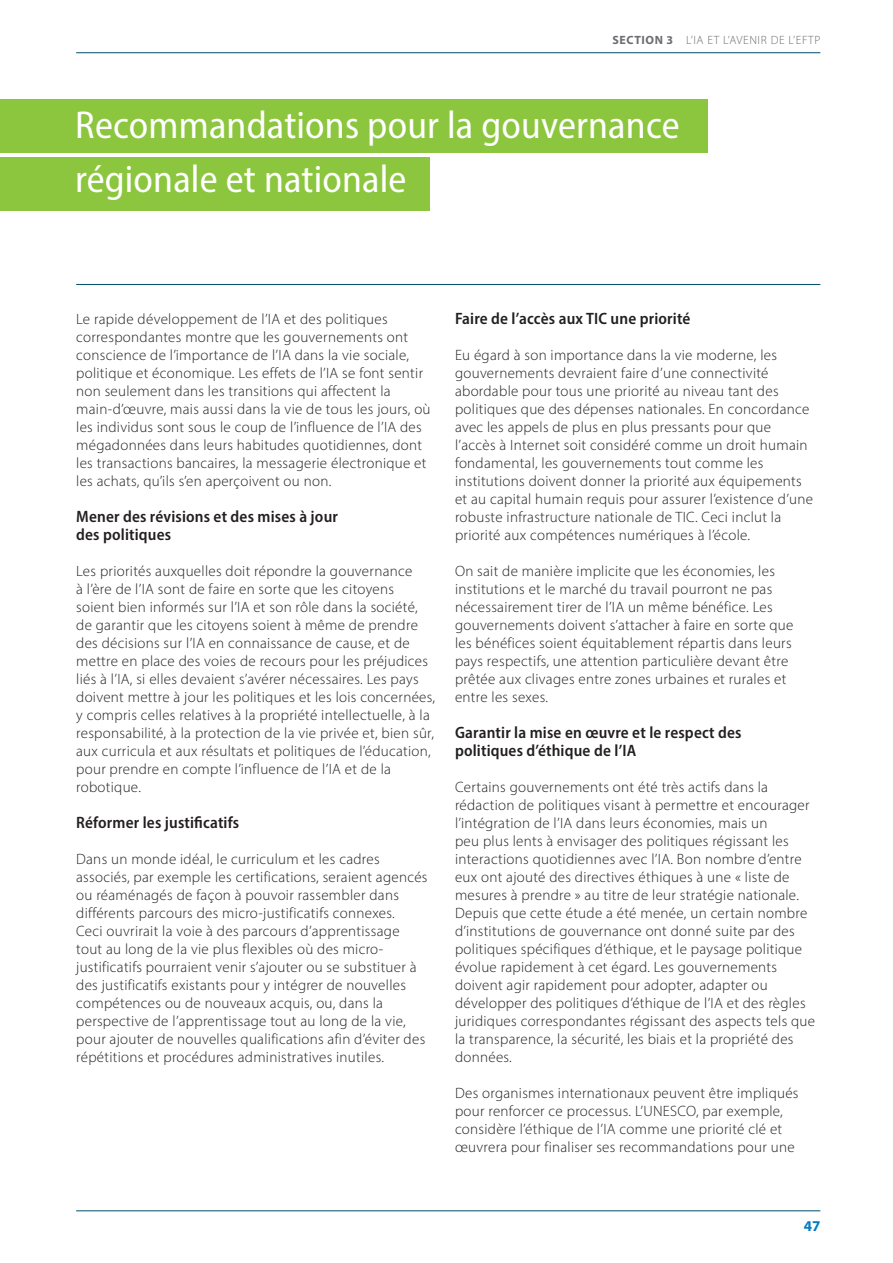
<style>
.page{position:relative;width:893px;height:1263px;background:#fff}
.page>*{position:absolute;margin:0;border:0;box-sizing:border-box;transform-origin:0 0}
.t1{font:semi-condensed 39px/54px "Myriad Pro";letter-spacing:.005em;color:#fff}
.t2{font:600 semi-condensed 16.5px "Myriad Pro";letter-spacing:.01em;color:#231f20}
.t3{font:300 15px/18px "Myriad Pro";letter-spacing:.02em;color:#231f20}
.t4{font:700 15px "Myriad Pro";color:#007cc2}
.t5{font:300 12px "Myriad Pro";letter-spacing:.05em;color:#6c6d70}
.s1{font-weight:700}
</style>
<div class="page">
<div style="left:0;top:157px;width:429px;height:54px;background:#8bc63e"></div>
<div style="left:0;top:99px;width:707px;height:54px;background:#8bc63e"></div>
<hr style="left:76px;top:52px;width:744px;height:1px;background:#004b6c">
<hr style="left:76px;top:284px;width:744px;height:1px;background:#004b6c">
<hr style="left:76px;top:1210px;width:744px;height:1px;background:#004b6c">
<p class="t5" style="left:612px;top:33px;width:210px"><span class="s1">SECTION 3</span> L’IA ET L’AVENIR DE L’EFTP</p>
<p class="t1" style="left:75px;top:98px;width:606px">Recommandations pour la gouvernance régionale et nationale</p>
<p class="t3" style="left:76px;top:310px;width:356px">Le rapide développement de l’IA et des politiques correspondantes montre que les gouvernements ont conscience de l’importance de l’IA dans la vie sociale, politique et économique. Les effets de l’IA se font sentir non seulement dans les transitions qui affectent la main-d’œuvre, mais aussi dans la vie de tous les jours, où les individus sont sous le coup de l’influence de l’IA des mégadonnées dans leurs habitudes quotidiennes, dont les transactions bancaires, la messagerie électronique et les achats, qu’ils s’en aperçoivent ou non.</p>
<p class="t2" style="left:76px;top:506px;width:263px">Mener des révisions et des mises à jour</p>
<p class="t2" style="left:76px;top:524px;width:96px">des politiques</p>
<p class="t3" style="left:76px;top:562px;width:360px">Les priorités auxquelles doit répondre la gouvernance<br>à l’ère de l’IA sont de faire en sorte que les citoyens soient bien informés sur l’IA et son rôle dans la société, de garantir que les citoyens soient à même de prendre des décisions sur l’IA en connaissance de cause, et de mettre en place des voies de recours pour les préjudices liés à l’IA, si elles devaient s’avérer nécessaires. Les pays doivent mettre à jour les politiques et les lois concernées, y compris celles relatives à la propriété intellectuelle, à la responsabilité, à la protection de la vie privée et, bien sûr, aux curricula et aux résultats et politiques de l’éducation, pour prendre en compte l’influence de l’IA et de la robotique.</p>
<p class="t2" style="left:76px;top:812px;width:164px">Réformer les justificatifs</p>
<p class="t3" style="left:76px;top:850px;width:353px">Dans un monde idéal, le curriculum et les cadres associés, par exemple les certifications, seraient agencés ou réaménagés de façon à pouvoir rassembler dans différents parcours des micro-justificatifs connexes.<br>Ceci ouvrirait la voie à des parcours d’apprentissage tout au long de la vie plus flexibles où des micro&shy;justificatifs pourraient venir s’ajouter ou se substituer à des justificatifs existants pour y intégrer de nouvelles compétences ou de nouveaux acquis, ou, dans la perspective de l’apprentissage tout au long de la vie, pour ajouter de nouvelles qualifications afin d’éviter des répétitions et procédures administratives inutiles.</p>
<p class="t2" style="left:455px;top:308px;width:237px">Faire de l’accès aux TIC une priorité</p>
<p class="t3" style="left:455px;top:346px;width:360px">Eu égard à son importance dans la vie moderne, les gouvernements devraient faire d’une connectivité abordable pour tous une priorité au niveau tant des politiques que des dépenses nationales. En concordance avec les appels de plus en plus pressants pour que l’accès à Internet soit considéré comme un droit humain fondamental, les gouvernements tout comme les institutions doivent donner la priorité aux équipements et au capital humain requis pour assurer l’existence d’une robuste infrastructure nationale de TIC. Ceci inclut la priorité aux compétences numériques à l’école.</p>
<p class="t3" style="left:455px;top:562px;width:340px">On sait de manière implicite que les économies, les institutions et le marché du travail pourront ne pas nécessairement tirer de l’IA un même bénéfice. Les gouvernements doivent s’attacher à faire en sorte que</p>
<p class="t3" style="left:455px;top:634px;width:338px">les bénéfices soient équitablement répartis dans leurs pays respectifs, une attention particulière devant être prêtée aux clivages entre zones urbaines et rurales et entre les sexes.</p>
<p class="t2" style="left:455px;top:722px;width:288px">Garantir la mise en œuvre et le respect des</p>
<p class="t2" style="left:455px;top:740px;width:183px">politiques d’éthique de l’IA</p>
<p class="t3" style="left:455px;top:778px;width:362px">Certains gouvernements ont été très actifs dans la rédaction de politiques visant à permettre et encourager l’intégration de l’IA dans leurs économies, mais un<br>peu plus lents à envisager des politiques régissant les interactions quotidiennes avec l’IA. Bon nombre d’entre eux ont ajouté des directives éthiques à une « liste de mesures à prendre » au titre de leur stratégie nationale.<br>Depuis que cette étude a été menée, un certain nombre d’institutions de gouvernance ont donné suite par des politiques spécifiques d’éthique, et le paysage politique évolue rapidement à cet égard. Les gouvernements doivent agir rapidement pour adopter, adapter ou développer des politiques d’éthique de l’IA et des règles juridiques correspondantes régissant des aspects tels que la transparence, la sécurité, les biais et la propriété des données.</p>
<p class="t3" style="left:455px;top:1084px;width:345px">Des organismes internationaux peuvent être impliqués pour renforcer ce processus. L’UNESCO, par exemple, considère l’éthique de l’IA comme une priorité clé et œuvrera pour finaliser ses recommandations pour une</p>
<p class="t4" style="left:804px;top:1216px;width:18px">47</p>
</div>
